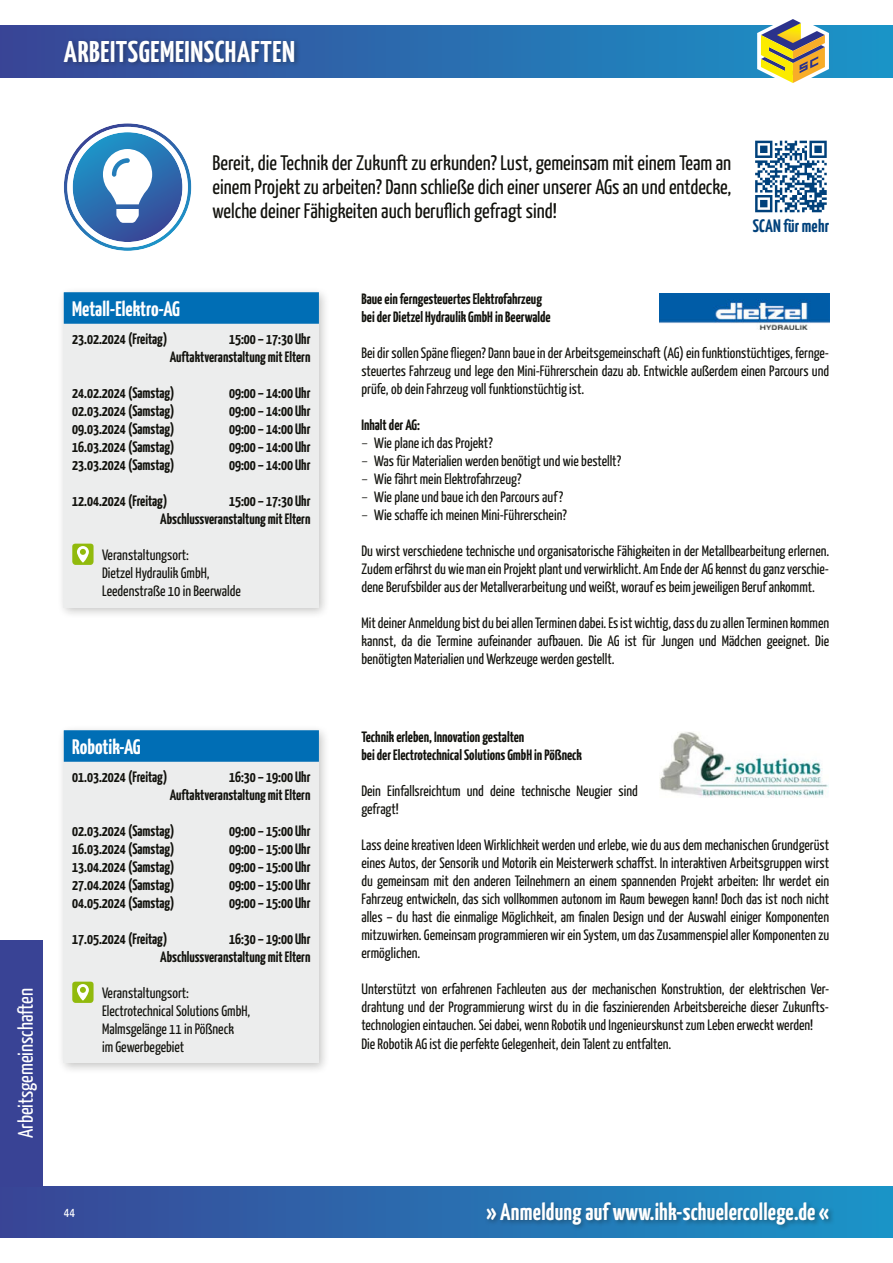
<style>
.page{position:relative;width:893px;height:1263px;background:#fff}
.page>*{position:absolute;margin:0;border:0;box-sizing:border-box;transform-origin:0 0}
.t1{font:700 30px "Yanone Kaffeesatz";letter-spacing:.02em;color:#fff}
.t2{font:700 24px "Yanone Kaffeesatz";letter-spacing:.01em;color:#fff}
.t3{font:21px/24px "Yanone Kaffeesatz";color:#12120d;text-align:justify}
.t4{font:700 21px "Yanone Kaffeesatz";color:#fff}
.t5{font:21px "Yanone Kaffeesatz";color:#fff}
.t6{font:700 18px "Yanone Kaffeesatz";letter-spacing:.01em;color:#00417b}
.t7{font:15px/18px "Yanone Kaffeesatz";color:#12120d;text-align:justify}
.t8{font:700 15px/18px "Yanone Kaffeesatz";color:#12120d;text-align:right}
.t9{font:13.5px "Yanone Kaffeesatz";color:#fff}
.s1{font-weight:300}
</style>
<div class="page">
<div style="left:0;top:1186px;width:893px;height:51px;background:linear-gradient(to right,#3a4596,#1a95c8)"></div>
<div style="left:0;top:25px;width:893px;height:52px;background:linear-gradient(to right,#3a4596,#1a95c8)"></div>
<div style="left:62px;top:38px;width:239px;height:30px;background:#12120d;opacity:.35"></div>
<div style="left:485px;top:1200px;width:350px;height:31px;background:#12120d;opacity:.35"></div>
<svg style="left:757px;top:19px;width:72px;height:64px"></svg>
<div style="left:0;top:940px;width:43px;height:246px;background:#394395"></div>
<div style="left:57px;top:286px;width:273px;height:334px;background:#12120d;opacity:.25"></div>
<div style="left:64px;top:293px;width:255px;height:315px;background:#eceded"></div>
<div style="left:64px;top:292px;width:255px;height:32px;background:#006eb5"></div>
<div style="left:72px;top:544px;width:22px;height:21px;background:#91ba0c;border-radius:3px"></div>
<svg style="left:77px;top:546px;width:12px;height:16px"></svg>
<img style="left:660px;top:293px;width:169px;height:37px">
<svg style="left:64px;top:123px;width:127px;height:128px"></svg>
<div style="left:57px;top:724px;width:273px;height:350px;background:#12120d;opacity:.25"></div>
<div style="left:64px;top:731px;width:255px;height:332px;background:#eceded"></div>
<div style="left:64px;top:730px;width:255px;height:32px;background:#006eb5"></div>
<div style="left:72px;top:982px;width:22px;height:21px;background:#91ba0c;border-radius:3px"></div>
<svg style="left:77px;top:984px;width:12px;height:16px"></svg>
<img style="left:660px;top:732px;width:168px;height:65px">
<svg style="left:755px;top:140px;width:72px;height:73px"></svg>
<svg style="left:755px;top:141px;width:72px;height:71px"></svg>
<h1 class="t1" style="left:64px;top:35px;width:232px">ArBEiTSGEmEinScHAFTEn</h1>
<h3 class="t5" style="left:14px;top:1138px;width:151px;rotate:-90deg">Arbeitsgemeinschaften</h3>
<h3 class="t3" style="left:213px;top:151px;width:520px">Bereit, die Technik der Zukunft zu erkunden? Lust, gemeinsam mit einem Team an einem Projekt zu arbeiten? Dann schließe dich einer unserer AGs an und entdecke, welche deiner Fähigkeiten auch beruflich gefragt sind!</h3>
<p class="t6" style="left:753px;top:216px;width:78px">ScAn für mehr</p>
<h3 class="t4" style="left:72px;top:297px;width:109px">metall-Elektro-AG</h3>
<p class="t8" style="left:72px;top:330px;width:97px">23.02.2024 (Freitag)</p>
<p class="t8" style="left:170px;top:330px;width:142px">15:00 – 17:30 uhr<br>Auftaktveranstaltung mit Eltern</p>
<p class="t8" style="left:72px;top:384px;width:104px">24.02.2024 (Samstag)</p>
<p class="t8" style="left:229px;top:384px;width:83px">09:00 – 14:00 uhr</p>
<p class="t8" style="left:72px;top:402px;width:104px">02.03.2024 (Samstag)</p>
<p class="t8" style="left:229px;top:402px;width:83px">09:00 – 14:00 uhr</p>
<p class="t8" style="left:72px;top:420px;width:104px">09.03.2024 (Samstag)</p>
<p class="t8" style="left:229px;top:420px;width:83px">09:00 – 14:00 uhr</p>
<p class="t8" style="left:72px;top:438px;width:104px">16.03.2024 (Samstag)</p>
<p class="t8" style="left:229px;top:438px;width:83px">09:00 – 14:00 uhr</p>
<p class="t8" style="left:72px;top:456px;width:104px">23.03.2024 (Samstag)</p>
<p class="t8" style="left:229px;top:456px;width:83px">09:00 – 14:00 uhr</p>
<p class="t8" style="left:72px;top:492px;width:97px">12.04.2024 (Freitag)</p>
<p class="t8" style="left:160px;top:492px;width:152px">15:00 – 17:30 uhr<br>Abschlussveranstaltung mit Eltern</p>
<p class="t7" style="left:102px;top:546px;width:140px;text-align:left">Veranstaltungsort:<br>Dietzel Hydraulik GmbH,<br>Leedenstraße 10 in Beerwalde</p>
<h3 class="t4" style="left:72px;top:735px;width:70px">robotik-AG</h3>
<p class="t8" style="left:72px;top:768px;width:97px">01.03.2024 (Freitag)</p>
<p class="t8" style="left:170px;top:768px;width:142px">16:30 – 19:00 uhr<br>Auftaktveranstaltung mit Eltern</p>
<p class="t8" style="left:72px;top:822px;width:104px">02.03.2024 (Samstag)</p>
<p class="t8" style="left:229px;top:822px;width:83px">09:00 – 15:00 uhr</p>
<p class="t8" style="left:72px;top:840px;width:104px">16.03.2024 (Samstag)</p>
<p class="t8" style="left:229px;top:840px;width:83px">09:00 – 15:00 uhr</p>
<p class="t8" style="left:72px;top:858px;width:104px">13.04.2024 (Samstag)</p>
<p class="t8" style="left:229px;top:858px;width:83px">09:00 – 15:00 uhr</p>
<p class="t8" style="left:72px;top:876px;width:104px">27.04.2024 (Samstag)</p>
<p class="t8" style="left:229px;top:876px;width:83px">09:00 – 15:00 uhr</p>
<p class="t8" style="left:72px;top:894px;width:104px">04.05.2024 (Samstag)</p>
<p class="t8" style="left:229px;top:894px;width:83px">09:00 – 15:00 uhr</p>
<p class="t8" style="left:72px;top:930px;width:97px">17.05.2024 (Freitag)</p>
<p class="t8" style="left:160px;top:930px;width:152px">16:30 – 19:00 uhr<br>Abschlussveranstaltung mit Eltern</p>
<p class="t7" style="left:102px;top:984px;width:150px;text-align:left">Veranstaltungsort:<br>Electrotechnical Solutions GmbH,<br>Malmsgelänge 11 in Pößneck<br>im Gewerbegebiet</p>
<p class="t8" style="left:361px;top:290px;width:191px;text-align:left">Baue ein ferngesteuertes Elektrofahrzeug bei der dietzel Hydraulik GmbH in Beerwalde</p>
<p class="t7" style="left:361px;top:344px;width:469px">Bei dir sollen Späne fliegen? Dann baue in der Arbeitsgemeinschaft (AG) ein funktionstüchtiges, fernge&shy;steuertes Fahrzeug und lege den Mini-Führerschein dazu ab . Entwickle außerdem einen Parcours und prüfe, ob dein Fahrzeug voll funktionstüchtig ist .</p>
<p class="t8" style="left:361px;top:416px;width:60px">inhalt der AG:</p>
<p class="t7" style="left:361px;top:434px;width:133px"><span class="s1">–</span> Wie plane ich das Projekt?</p>
<p class="t7" style="left:361px;top:452px;width:261px"><span class="s1">–</span> Was für Materialien werden benötigt und wie bestellt?</p>
<p class="t7" style="left:361px;top:470px;width:162px"><span class="s1">–</span> Wie fährt mein Elektrofahrzeug?</p>
<p class="t7" style="left:361px;top:488px;width:203px"><span class="s1">–</span> Wie plane und baue ich den Parcours auf?</p>
<p class="t7" style="left:361px;top:506px;width:207px"><span class="s1">–</span> Wie schaffe ich meinen Mini-Führerschein?</p>
<p class="t7" style="left:361px;top:542px;width:469px">Du wirst verschiedene technische und organisatorische Fähigkeiten in der Metallbearbeitung erlernen .<br>Zudem erfährst du wie man ein Projekt plant und verwirklicht . Am Ende der AG kennst du ganz verschie&shy;dene Berufsbilder aus der Metallverarbeitung und weißt, worauf es beim jeweiligen Beruf ankommt .</p>
<p class="t7" style="left:361px;top:614px;width:469px">Mit deiner Anmeldung bist du bei allen Terminen dabei . Es ist wichtig, dass du zu allen Terminen kommen kannst, da die Termine aufeinander aufbauen . Die AG ist für Jungen und Mädchen geeignet . Die benötigten Materialien und Werkzeuge werden gestellt .</p>
<p class="t8" style="left:361px;top:728px;width:222px;text-align:left">Technik erleben, innovation gestalten<br>bei der Electrotechnical Solutions GmbH in pößneck</p>
<p class="t7" style="left:361px;top:782px;width:278px">Dein Einfallsreichtum und deine technische Neugier sind gefragt!</p>
<p class="t7" style="left:361px;top:836px;width:469px">Lass deine kreativen Ideen Wirklichkeit werden und erlebe, wie du aus dem mechanischen Grundgerüst eines Autos, der Sensorik und Motorik ein Meisterwerk schaffst . In interaktiven Arbeitsgruppen wirst du gemeinsam mit den anderen Teilnehmern an einem spannenden Projekt arbeiten: Ihr werdet ein Fahrzeug entwickeln, das sich vollkommen autonom im Raum bewegen kann! Doch das ist noch nicht alles – du hast die einmalige Möglichkeit, am finalen Design und der Auswahl einiger Komponenten mitzuwirken . Gemeinsam programmieren wir ein System, um das Zusammenspiel aller Komponenten zu ermöglichen .</p>
<p class="t7" style="left:361px;top:980px;width:469px;text-align:left">Unterstützt von erfahrenen Fachleuten aus der mechanischen Konstruktion, der elektrischen Ver&shy;drahtung und der Programmierung wirst du in die faszinierenden Arbeitsbereiche dieser Zukunfts&shy;technologien eintauchen . Sei dabei, wenn Robotik und Ingenieurskunst zum Leben erweckt werden!<br>Die Robotik AG ist die perfekte Gelegenheit, dein Talent zu entfalten .</p>
<p class="t9" style="left:64px;top:1205px;width:13px">44</p>
<h2 class="t2" style="left:486px;top:1199px;width:344px">» Anmeldung auf www.ihk-schuelercollege.de «</h2>
</div>
